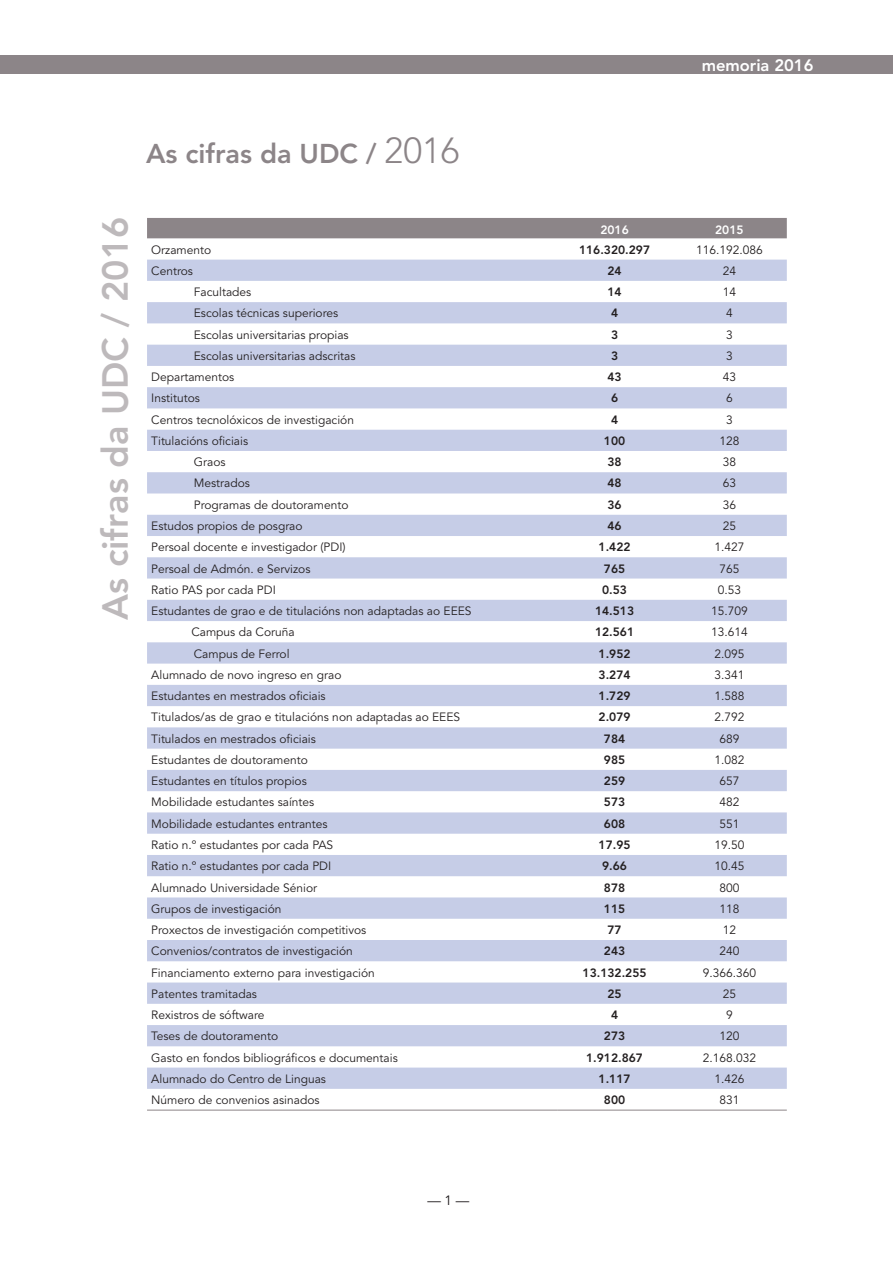
<style>
.page{position:relative;width:893px;height:1263px;background:#fff}
.page>*{position:absolute;margin:0;border:0;box-sizing:border-box;transform-origin:0 0}
.t1{font:800 36px "Avenir LT Std";color:#bdb9bb}
.t2{font:800 27px "Avenir LT Std";color:#8c8588}
.t3{font:800 16.5px "Avenir LT Std";color:#fff}
.t4{font:13.5px "Avenir";color:#231f20}
.t5{font:12px "Avenir";color:#231f20}
.t6{font:800 12px "Avenir";color:#231f20}
.t7{font:800 12px "Avenir";color:#fff}
.s1{font-family:"Avenir";font-weight:300;font-size:36px}
</style>
<div class="page">
<div style="left:0;top:55px;width:893px;height:19px;background:#8c8588"></div>
<div style="left:147px;top:218px;width:640px;height:20px;background:#8c8588"></div>
<svg style="left:147px;top:260px;width:640px;height:829px"></svg>
<hr style="left:147px;top:1110px;width:410px;height:1px;background:#8c8588">
<hr style="left:557px;top:1110px;width:115px;height:1px;background:#8c8588">
<hr style="left:672px;top:1110px;width:115px;height:1px;background:#8c8588">
<h3 class="t3" style="left:702px;top:55px;width:113px">memoria 2016</h3>
<h2 class="t2" style="left:146px;top:138px;width:315px">As cifras da UDC / <span class="s1">2016</span></h2>
<h1 class="t1" style="left:94px;top:620px;width:405px;rotate:-90deg">As cifras da UDC / 2016</h1>
<p class="t7" style="left:600px;top:223px;width:30px">2016</p>
<p class="t7" style="left:715px;top:223px;width:30px">2015</p>
<p class="t5" style="left:151px;top:242px;width:61px">Orzamento</p>
<p class="t6" style="left:579px;top:242px;width:73px">116.320.297</p>
<p class="t5" style="left:696px;top:242px;width:68px">116.192.086</p>
<p class="t5" style="left:151px;top:264px;width:43px">Centros</p>
<p class="t6" style="left:607px;top:264px;width:16px">24</p>
<p class="t5" style="left:723px;top:264px;width:15px">24</p>
<p class="t5" style="left:194px;top:285px;width:59px">Facultades</p>
<p class="t6" style="left:607px;top:285px;width:16px">14</p>
<p class="t5" style="left:723px;top:285px;width:15px">14</p>
<p class="t5" style="left:194px;top:306px;width:146px">Escolas técnicas superiores</p>
<p class="t6" style="left:611px;top:306px;width:9px">4</p>
<p class="t5" style="left:726px;top:306px;width:8px">4</p>
<p class="t5" style="left:194px;top:328px;width:156px">Escolas universitarias propias</p>
<p class="t6" style="left:611px;top:327px;width:9px">3</p>
<p class="t5" style="left:726px;top:328px;width:8px">3</p>
<p class="t5" style="left:194px;top:349px;width:163px">Escolas universitarias adscritas</p>
<p class="t6" style="left:611px;top:349px;width:9px">3</p>
<p class="t5" style="left:726px;top:349px;width:8px">3</p>
<p class="t5" style="left:151px;top:370px;width:85px">Departamentos</p>
<p class="t6" style="left:607px;top:370px;width:16px">43</p>
<p class="t5" style="left:723px;top:370px;width:15px">43</p>
<p class="t5" style="left:151px;top:391px;width:50px">Institutos</p>
<p class="t6" style="left:611px;top:391px;width:9px">6</p>
<p class="t5" style="left:726px;top:391px;width:8px">6</p>
<p class="t5" style="left:151px;top:413px;width:204px">Centros tecnolóxicos de investigación</p>
<p class="t6" style="left:611px;top:412px;width:9px">4</p>
<p class="t5" style="left:726px;top:413px;width:8px">3</p>
<p class="t5" style="left:151px;top:434px;width:98px">Titulacións oficiais</p>
<p class="t6" style="left:604px;top:434px;width:23px">100</p>
<p class="t5" style="left:719px;top:434px;width:22px">128</p>
<p class="t5" style="left:194px;top:455px;width:33px">Graos</p>
<p class="t6" style="left:607px;top:455px;width:16px">38</p>
<p class="t5" style="left:723px;top:455px;width:15px">38</p>
<p class="t5" style="left:194px;top:476px;width:58px">Mestrados</p>
<p class="t6" style="left:607px;top:476px;width:16px">48</p>
<p class="t5" style="left:723px;top:476px;width:15px">63</p>
<p class="t5" style="left:194px;top:498px;width:156px">Programas de doutoramento</p>
<p class="t6" style="left:607px;top:497px;width:16px">36</p>
<p class="t5" style="left:723px;top:498px;width:15px">36</p>
<p class="t5" style="left:151px;top:519px;width:153px">Estudos propios de posgrao</p>
<p class="t6" style="left:607px;top:519px;width:16px">46</p>
<p class="t5" style="left:723px;top:519px;width:15px">25</p>
<p class="t5" style="left:151px;top:540px;width:196px">Persoal docente e investigador (PDI)</p>
<p class="t6" style="left:599px;top:540px;width:33px">1.422</p>
<p class="t5" style="left:714px;top:540px;width:32px">1.427</p>
<p class="t5" style="left:151px;top:561px;width:161px">Persoal de Admón. e Servizos</p>
<p class="t6" style="left:604px;top:561px;width:23px">765</p>
<p class="t5" style="left:719px;top:561px;width:22px">765</p>
<p class="t5" style="left:151px;top:583px;width:126px">Ratio PAS por cada PDI</p>
<p class="t6" style="left:602px;top:582px;width:26px">0.53</p>
<p class="t5" style="left:718px;top:583px;width:25px">0.53</p>
<p class="t5" style="left:151px;top:604px;width:322px">Estudantes de grao e de titulacións non adaptadas ao EEES</p>
<p class="t6" style="left:595px;top:604px;width:41px">14.513</p>
<p class="t5" style="left:711px;top:604px;width:38px">15.709</p>
<p class="t5" style="left:191px;top:625px;width:105px">Campus da Coruña</p>
<p class="t6" style="left:595px;top:625px;width:41px">12.561</p>
<p class="t5" style="left:711px;top:625px;width:38px">13.614</p>
<p class="t5" style="left:194px;top:646px;width:97px">Campus de Ferrol</p>
<p class="t6" style="left:599px;top:646px;width:33px">1.952</p>
<p class="t5" style="left:714px;top:646px;width:32px">2.095</p>
<p class="t5" style="left:151px;top:668px;width:192px">Alumnado de novo ingreso en grao</p>
<p class="t6" style="left:599px;top:668px;width:33px">3.274</p>
<p class="t5" style="left:714px;top:668px;width:32px">3.341</p>
<p class="t5" style="left:151px;top:689px;width:176px">Estudantes en mestrados oficiais</p>
<p class="t6" style="left:599px;top:689px;width:33px">1.729</p>
<p class="t5" style="left:714px;top:689px;width:32px">1.588</p>
<p class="t5" style="left:151px;top:710px;width:310px">Titulados/as de grao e titulacións non adaptadas ao EEES</p>
<p class="t6" style="left:599px;top:710px;width:33px">2.079</p>
<p class="t5" style="left:714px;top:710px;width:32px">2.792</p>
<p class="t5" style="left:151px;top:732px;width:166px">Titulados en mestrados oficiais</p>
<p class="t6" style="left:604px;top:731px;width:23px">784</p>
<p class="t5" style="left:719px;top:732px;width:22px">689</p>
<p class="t5" style="left:151px;top:753px;width:158px">Estudantes de doutoramento</p>
<p class="t6" style="left:604px;top:753px;width:23px">985</p>
<p class="t5" style="left:714px;top:753px;width:32px">1.082</p>
<p class="t5" style="left:151px;top:774px;width:157px">Estudantes en títulos propios</p>
<p class="t6" style="left:604px;top:774px;width:23px">259</p>
<p class="t5" style="left:719px;top:774px;width:22px">657</p>
<p class="t5" style="left:151px;top:795px;width:165px">Mobilidade estudantes saíntes</p>
<p class="t6" style="left:604px;top:795px;width:23px">573</p>
<p class="t5" style="left:719px;top:795px;width:22px">482</p>
<p class="t5" style="left:151px;top:817px;width:178px">Mobilidade estudantes entrantes</p>
<p class="t6" style="left:604px;top:816px;width:23px">608</p>
<p class="t5" style="left:719px;top:817px;width:22px">551</p>
<p class="t5" style="left:151px;top:838px;width:183px">Ratio n.º estudantes por cada PAS</p>
<p class="t6" style="left:599px;top:838px;width:33px">17.95</p>
<p class="t5" style="left:714px;top:838px;width:32px">19.50</p>
<p class="t5" style="left:151px;top:859px;width:182px">Ratio n.º estudantes por cada PDI</p>
<p class="t6" style="left:602px;top:859px;width:26px">9.66</p>
<p class="t5" style="left:714px;top:859px;width:32px">10.45</p>
<p class="t5" style="left:151px;top:880px;width:167px">Alumnado Universidade Sénior</p>
<p class="t6" style="left:604px;top:880px;width:23px">878</p>
<p class="t5" style="left:719px;top:880px;width:22px">800</p>
<p class="t5" style="left:151px;top:902px;width:132px">Grupos de investigación</p>
<p class="t6" style="left:604px;top:901px;width:23px">115</p>
<p class="t5" style="left:719px;top:902px;width:22px">118</p>
<p class="t5" style="left:151px;top:923px;width:217px">Proxectos de investigación competitivos</p>
<p class="t6" style="left:607px;top:923px;width:16px">77</p>
<p class="t5" style="left:723px;top:923px;width:15px">12</p>
<p class="t5" style="left:151px;top:944px;width:203px">Convenios/contratos de investigación</p>
<p class="t6" style="left:604px;top:944px;width:23px">243</p>
<p class="t5" style="left:719px;top:944px;width:22px">240</p>
<p class="t5" style="left:151px;top:965px;width:225px">Financiamento externo para investigación</p>
<p class="t6" style="left:583px;top:965px;width:65px">13.132.255</p>
<p class="t5" style="left:703px;top:965px;width:55px">9.366.360</p>
<p class="t5" style="left:151px;top:987px;width:107px">Patentes tramitadas</p>
<p class="t6" style="left:607px;top:986px;width:16px">25</p>
<p class="t5" style="left:723px;top:987px;width:15px">25</p>
<p class="t5" style="left:151px;top:1008px;width:115px">Rexistros de sóftware</p>
<p class="t6" style="left:611px;top:1008px;width:9px">4</p>
<p class="t5" style="left:726px;top:1008px;width:8px">9</p>
<p class="t5" style="left:151px;top:1029px;width:128px">Teses de doutoramento</p>
<p class="t6" style="left:604px;top:1029px;width:23px">273</p>
<p class="t5" style="left:719px;top:1029px;width:22px">120</p>
<p class="t5" style="left:151px;top:1051px;width:248px">Gasto en fondos bibliográficos e documentais</p>
<p class="t6" style="left:586px;top:1050px;width:58px">1.912.867</p>
<p class="t5" style="left:703px;top:1051px;width:55px">2.168.032</p>
<p class="t5" style="left:151px;top:1072px;width:176px">Alumnado do Centro de Linguas</p>
<p class="t6" style="left:599px;top:1072px;width:33px">1.117</p>
<p class="t5" style="left:714px;top:1072px;width:32px">1.426</p>
<p class="t5" style="left:151px;top:1093px;width:170px">Número de convenios asinados</p>
<p class="t6" style="left:604px;top:1093px;width:23px">800</p>
<p class="t5" style="left:719px;top:1093px;width:22px">831</p>
<p class="t4" style="left:427px;top:1193px;width:44px">— 1 —</p>
</div>
